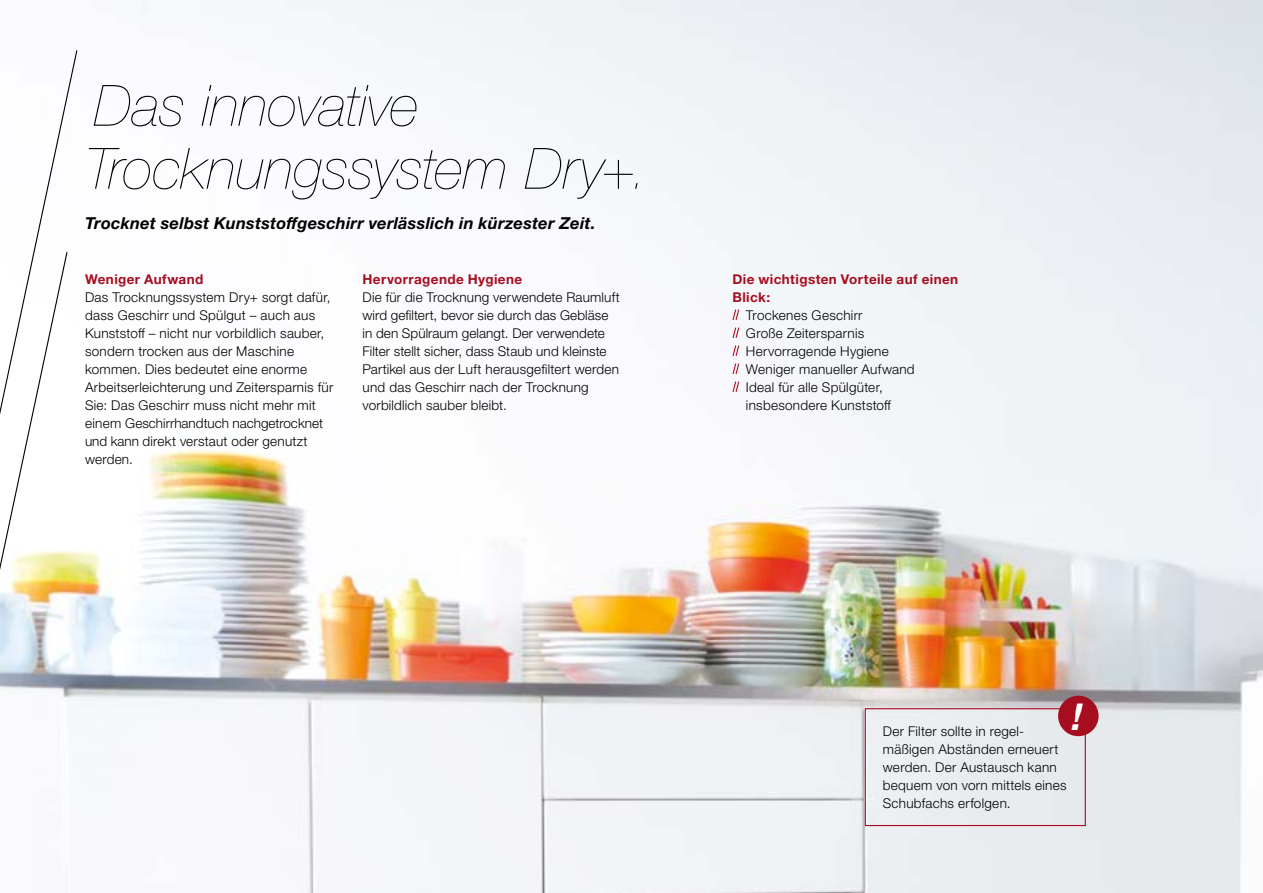
<style>
.page{position:relative;width:1263px;height:893px;background:#fff}
.page>*{position:absolute;margin:0;border:0;box-sizing:border-box;transform-origin:0 0}
.t1{font:italic 200 57px/63px "Helvetica Neue LTW1 G";color:#000}
.t2{font:italic 700 37.05px "Helvetica Neue LTW1 G";color:#fff}
.t3{font:italic 700 16.5px "Helvetica Neue LTW1 G";letter-spacing:.015em;color:#000}
.t4{font:300 13.5px/18px "Helvetica Neue LTW1 G";letter-spacing:.02em;color:#000}
.t5{font:700 13.5px/18px "Helvetica Neue LTW1 G";letter-spacing:.03em;color:#a60d1f}
</style>
<div class="page">
<img style="left:78px;top:0;width:1185px;height:893px">
<svg style="left:0;top:50px;width:78px;height:717px"></svg>
<svg style="left:732px;top:308px;width:8px;height:85px"></svg>
<div style="left:865px;top:708px;width:221px;height:118px;border:1px solid #a60d1f"></div>
<div style="left:1058px;top:696px;width:40px;height:40px;background:#a60d1f;border-radius:50%"></div>
<h1 class="t1" style="left:85px;top:74px;width:563px">Das innovative<br>Trocknungssystem Dry+.</h1>
<p class="t3" style="left:85px;top:213px;width:512px">Trocknet selbst Kunststoffgeschirr verlässlich in kürzester Zeit.</p>
<p class="t5" style="left:85px;top:270px;width:120px">Weniger Aufwand</p>
<p class="t4" style="left:85px;top:288px;width:250px">Das Trocknungssystem Dry+ sorgt dafür, dass Geschirr und Spülgut – auch aus Kunststoff – nicht nur vorbildlich sauber, sondern trocken aus der Maschine kommen. Dies bedeutet eine enorme Arbeitserleichterung und Zeitersparnis für Sie: Das Geschirr muss nicht mehr mit einem Geschirrhandtuch nachgetrocknet und kann direkt verstaut oder genutzt werden.</p>
<p class="t5" style="left:362px;top:270px;width:161px">Hervorragende Hygiene</p>
<p class="t4" style="left:362px;top:288px;width:259px">Die für die Trocknung verwendete Raumluft wird gefiltert, bevor sie durch das Gebläse in den Spülraum gelangt. Der verwendete Filter stellt sicher, dass Staub und kleinste Partikel aus der Luft herausgefiltert werden und das Geschirr nach der Trocknung vorbildlich sauber bleibt.</p>
<p class="t5" style="left:732px;top:270px;width:227px">Die wichtigsten Vorteile auf einen<br>Blick:</p>
<p class="t4" style="left:746px;top:306px;width:170px">Trockenes Geschirr<br>Große Zeitersparnis<br>Hervorragende Hygiene<br>Weniger manueller Aufwand<br>Ideal für alle Spülgüter, insbesondere Kunststoff</p>
<h2 class="t2" style="left:1072px;top:694px;width:12px">!</h2>
<p class="t4" style="left:883px;top:722px;width:185px">Der Filter sollte in regel&shy;mäßigen Abständen erneuert werden. Der Austausch kann bequem von vorn mittels eines<br>Schubfachs erfolgen.</p>
</div>
